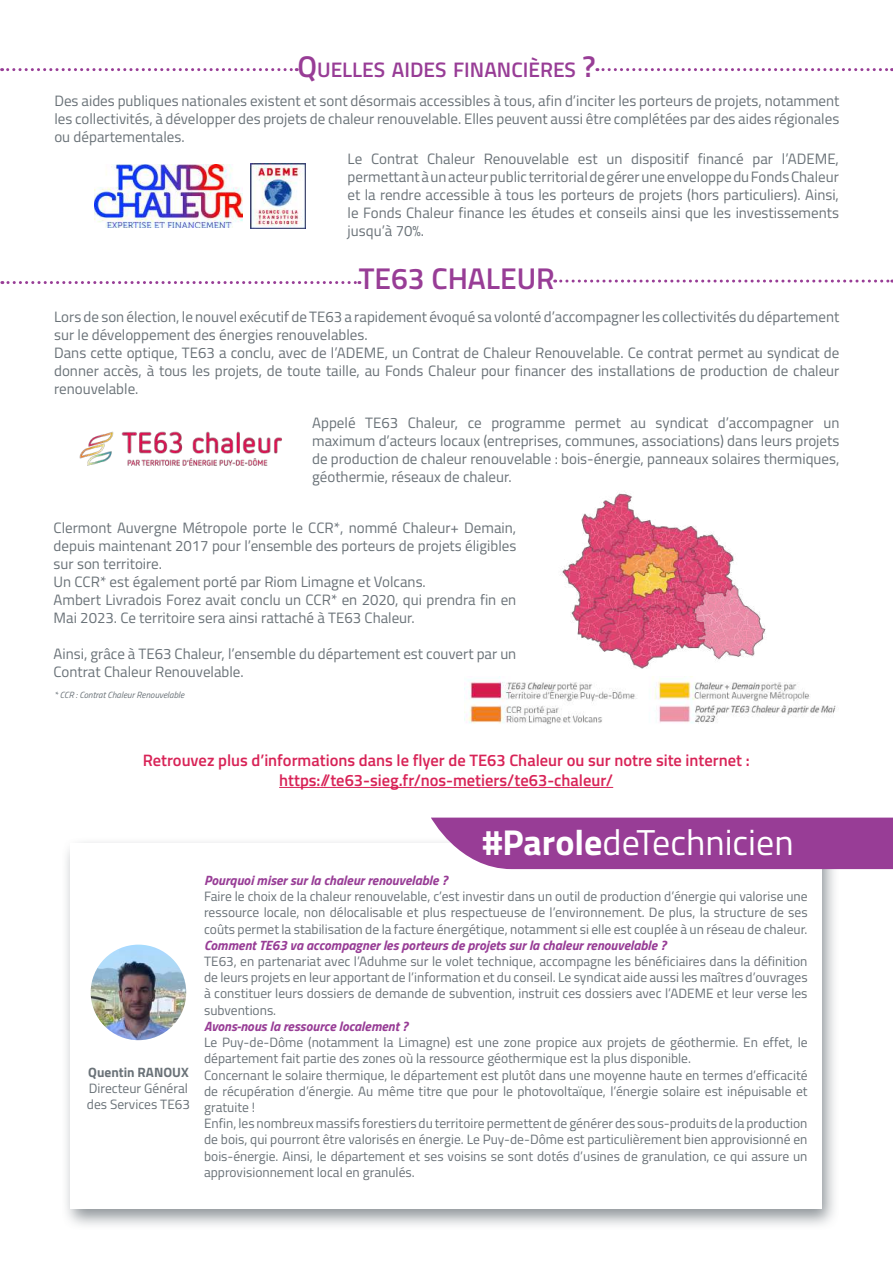
<style>
.page{position:relative;width:893px;height:1263px;background:#fff}
.page>*{position:absolute;margin:0;border:0;box-sizing:border-box;transform-origin:0 0}
.t1{font:36px "Titillium";color:#fff}
.t2{font:600 30px "Titillium";color:#983d96}
.t3{font:600 21px "Titillium";color:#983d96}
.t4{font:600 16.5px/19.8px "Titillium";color:#d82357;text-align:center}
.t5{font:15px/18px "Titillium";color:#6a7278;text-align:justify}
.t6{font:13.5px/16.2px "Titillium";color:#6a7278}
.t7{font:italic 700 13.5px "Titillium";color:#983d96}
.t8{font:700 13.5px "Titillium";color:#6a7278}
.t9{font:italic 9px "Titillium";color:#6a7278}
.s1{font-size:30px}
.s2{font-weight:700}
</style>
<div class="page">
<div style="left:61px;top:836px;width:779px;height:394px;background:#6a7278;opacity:.75"></div>
<div style="left:71px;top:843px;width:751px;height:366px;background:#fff"></div>
<svg style="left:431px;top:817px;width:462px;height:52px;background:#9f4a9d"></svg>
<img style="left:91px;top:945px;width:95px;height:95px;border-radius:48px">
<svg style="left:2px;top:281px;width:358px;height:3px"></svg>
<svg style="left:555px;top:280px;width:338px;height:3px"></svg>
<hr style="left:279px;top:787px;width:334px;height:1px;background:#d82357">
<svg style="left:2px;top:68px;width:295px;height:3px"></svg>
<svg style="left:597px;top:68px;width:296px;height:3px"></svg>
<img style="left:79px;top:431px;width:203px;height:35px">
<img style="left:251px;top:163px;width:55px;height:66px">
<img style="left:95px;top:164px;width:148px;height:64px">
<img style="left:562px;top:492px;width:204px;height:177px">
<img style="left:465px;top:677px;width:371px;height:48px">
<h3 class="t3" style="left:297px;top:53px;width:32px"><span class="s1">Q</span>UELLE</h3>
<h3 class="t3" style="left:374px;top:53px;width:223px">S AIDES FINANCIÈRES <span class="s1">?</span></h3>
<p class="t5" style="left:54px;top:91px;width:786px">Des aides publiques nationales existent et sont désormais accessibles à tous, afin d’inciter les porteurs de projets, notamment les collectivités, à développer des projets de chaleur renouvelable. Elles peuvent aussi être complétées par des aides régionales ou départementales.</p>
<p class="t5" style="left:348px;top:149px;width:493px">Le Contrat Chaleur Renouvelable est un dispositif financé par l’ADEME, permettant à un acteur public territorial de gérer une enveloppe du Fonds Chaleur et la rendre accessible à tous les porteurs de projets (hors particuliers). Ainsi, le Fonds Chaleur finance les études et conseils ainsi que les investissements jusqu’à 70%.</p>
<h2 class="t2" style="left:359px;top:256px;width:198px">TE63 CHALEUR</h2>
<p class="t5" style="left:54px;top:307px;width:787px;text-align:left">Lors de son élection, le nouvel exécutif de TE63 a rapidement évoqué sa volonté d’accompagner les collectivités du département sur le développement des énergies renouvelables.<br>Dans cette optique, TE63 a conclu, avec de l’ADEME, un Contrat de Chaleur Renouvelable. Ce contrat permet au syndicat de donner accès, à tous les projets, de toute taille, au Fonds Chaleur pour financer des installations de production de chaleur renouvelable.</p>
<p class="t5" style="left:312px;top:413px;width:529px">Appelé TE63 Chaleur, ce programme permet au syndicat d’accompagner un maximum d’acteurs locaux (entreprises, communes, associations) dans leurs projets de production de chaleur renouvelable : bois-énergie, panneaux solaires thermiques, géothermie, réseaux de chaleur.</p>
<p class="t5" style="left:54px;top:518px;width:464px;text-align:left">Clermont Auvergne Métropole porte le CCR*, nommé Chaleur+ Demain, depuis maintenant 2017 pour l’ensemble des porteurs de projets éligibles sur son territoire.<br>Un CCR* est également porté par Riom Limagne et Volcans.<br>Ambert Livradois Forez avait conclu un CCR* en 2020, qui prendra fin en Mai 2023. Ce territoire sera ainsi rattaché à TE63 Chaleur.</p>
<p class="t5" style="left:54px;top:644px;width:464px">Ainsi, grâce à TE63 Chaleur, l’ensemble du département est couvert par un<br>Contrat Chaleur Renouvelable.</p>
<p class="t9" style="left:54px;top:688px;width:132px">* CCR : Contrat Chaleur Renouvelable</p>
<p class="t4" style="left:143px;top:749px;width:608px">Retrouvez plus d’informations dans le flyer de TE63 Chaleur ou sur notre site internet : https://te63-sieg.fr/nos-metiers/te63-chaleur/</p>
<p class="t8" style="left:88px;top:1061px;width:102px">Quentin RANOUX</p>
<p class="t6" style="left:87px;top:1079px;width:105px">Directeur Général des Services TE63</p>
<h1 class="t1" style="left:482px;top:816px;width:313px"><span class="s2">#Parole</span>deTechnicien</h1>
<p class="t7" style="left:204px;top:870px;width:245px">Pourquoi miser sur la chaleur renouvelable ?</p>
<p class="t6" style="left:204px;top:888px;width:605px;text-align:justify">Faire le choix de la chaleur renouvelable, c’est investir dans un outil de production d’énergie qui valorise une ressource locale, non délocalisable et plus respectueuse de l’environnement. De plus, la structure de ses coûts permet la stabilisation de la facture énergétique, notamment si elle est couplée à un réseau de chaleur.</p>
<p class="t7" style="left:204px;top:934px;width:464px">Comment TE63 va accompagner les porteurs de projets sur la chaleur renouvelable ?</p>
<p class="t6" style="left:204px;top:952px;width:605px;text-align:justify">TE63, en partenariat avec l’Aduhme sur le volet technique, accompagne les bénéficiaires dans la définition de leurs projets en leur apportant de l’information et du conseil. Le syndicat aide aussi les maîtres d’ouvrages à constituer leurs dossiers de demande de subvention, instruit ces dossiers avec l’ADEME et leur verse les subventions.</p>
<p class="t7" style="left:204px;top:1015px;width:205px">Avons-nous la ressource localement ?</p>
<p class="t6" style="left:204px;top:1033px;width:605px">Le Puy-de-Dôme (notamment la Limagne) est une zone propice aux projets de géothermie. En effet, le département fait partie des zones où la ressource géothermique est la plus disponible.<br>Concernant le solaire thermique, le département est plutôt dans une moyenne haute en termes d’efficacité de récupération d’énergie. Au même titre que pour le photovoltaïque, l’énergie solaire est inépuisable et gratuite !<br>Enfin, les nombreux massifs forestiers du territoire permettent de générer des sous-produits de la production de bois, qui pourront être valorisés en énergie. Le Puy-de-Dôme est particulièrement bien approvisionné en bois-énergie. Ainsi, le département et ses voisins se sont dotés d’usines de granulation, ce qui assure un approvisionnement local en granulés.</p>
</div>
